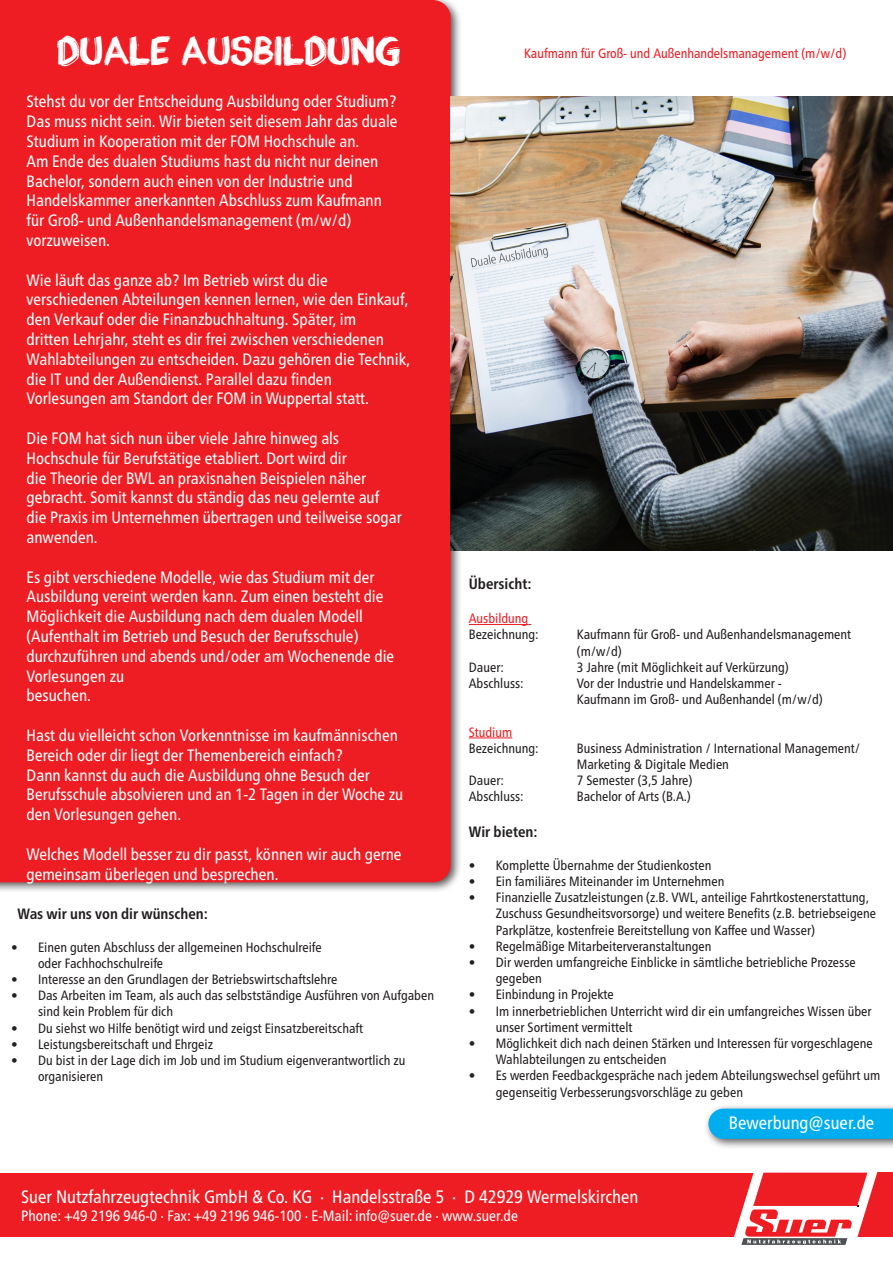
<style>
.page{position:relative;width:893px;height:1263px;background:#fff}
.page>*{position:absolute;margin:0;border:0;box-sizing:border-box;transform-origin:0 0}
.t1{font:37.5px "appopaint";color:#fff}
.t2{font:condensed 18px "Frutiger Neue LTW1 G";color:#fff}
.t3{font:condensed 16.5px/19.8px "Frutiger Neue LTW1 G";color:#fff}
.t4{font:condensed 15px "Frutiger Neue LTW1 G";color:#fff}
.t5{font:700 condensed 15px "Frutiger Neue LTW1 G";color:#231f20}
.t6{font:condensed 13.5px/16.2px "Frutiger Neue LTW1 G";color:#231f20}
.t7{font:condensed 13.5px "Frutiger Neue LTW1 G";color:#ee1d23}
</style>
<div class="page">
<div style="left:704px;top:1103px;width:189px;height:47px;background:#231f20;opacity:.75"></div>
<svg style="left:708px;top:1108px;width:185px;height:31px;background:#09afed"></svg>
<div style="left:0;top:0;width:462px;height:894px;background:#231f20;opacity:.75"></div>
<div style="left:0;top:0;width:451px;height:882px;background:#ee1d23"></div>
<img style="left:451px;top:97px;width:442px;height:454px">
<div style="left:855px;top:1172px;width:38px;height:64px;background:#ee1d23"></div>
<div style="left:0;top:1172px;width:754px;height:64px;background:#ee1d23"></div>
<svg style="left:733px;top:1172px;width:145px;height:73px"></svg>
<hr style="left:469px;top:624px;width:59px;height:1px;background:#ee1d23">
<hr style="left:469px;top:738px;width:43px;height:1px;background:#ee1d23">
<p class="t1" style="left:58px;top:27px;width:345px">DUALE AUSBILDUNG</p>
<p class="t3" style="left:27px;top:92px;width:371px">Stehst du vor der Entscheidung Ausbildung oder Studium?</p>
<p class="t3" style="left:27px;top:111px;width:372px">Das muss nicht sein. Wir bieten seit diesem Jahr das duale</p>
<p class="t3" style="left:27px;top:131px;width:334px">Studium in Kooperation mit der FOM Hochschule an.</p>
<p class="t3" style="left:27px;top:151px;width:353px">Am Ende des dualen Studiums hast du nicht nur deinen</p>
<p class="t3" style="left:27px;top:171px;width:328px">Bachelor, sondern auch einen von der Industrie und</p>
<p class="t3" style="left:27px;top:191px;width:357px">Handelskammer anerkannten Abschluss zum Kaufmann</p>
<p class="t3" style="left:27px;top:210px;width:326px">für Groß- und Außenhandelsmanagement (m/w/d) vorzuweisen.</p>
<p class="t3" style="left:27px;top:270px;width:303px">Wie läuft das ganze ab? Im Betrieb wirst du die</p>
<p class="t3" style="left:27px;top:290px;width:383px">verschiedenen Abteilungen kennen lernen, wie den Einkauf, den Verkauf oder die Finanzbuchhaltung. Später, im</p>
<p class="t3" style="left:27px;top:329px;width:359px">dritten Lehrjahr, steht es dir frei zwischen verschiedenen</p>
<p class="t3" style="left:27px;top:349px;width:385px">Wahlabteilungen zu entscheiden. Dazu gehören die Technik, die IT und der Außendienst. Parallel dazu finden<br>Vorlesungen am Standort der FOM in Wuppertal statt.</p>
<p class="t3" style="left:27px;top:428px;width:314px">Die FOM hat sich nun über viele Jahre hinweg als</p>
<p class="t3" style="left:27px;top:448px;width:322px">Hochschule für Berufstätige etabliert. Dort wird dir</p>
<p class="t3" style="left:27px;top:468px;width:377px">die Theorie der BWL an praxisnahen Beispielen näher gebracht. Somit kannst du ständig das neu gelernte auf die Praxis im Unternehmen übertragen und teilweise sogar anwenden.</p>
<p class="t3" style="left:27px;top:567px;width:349px">Es gibt verschiedene Modelle, wie das Studium mit der</p>
<p class="t3" style="left:27px;top:587px;width:358px">Ausbildung vereint werden kann. Zum einen besteht die</p>
<p class="t3" style="left:27px;top:606px;width:338px">Möglichkeit die Ausbildung nach dem dualen Modell</p>
<p class="t3" style="left:27px;top:626px;width:369px">(Aufenthalt im Betrieb und Besuch der Berufsschule) durchzuführen und abends und/oder am Wochenende die<br>Vorlesungen zu</p>
<p class="t3" style="left:27px;top:686px;width:66px">besuchen.</p>
<p class="t3" style="left:27px;top:725px;width:373px">Hast du vielleicht schon Vorkenntnisse im kaufmännischen<br>Bereich oder dir liegt der Themenbereich einfach?</p>
<p class="t3" style="left:27px;top:765px;width:345px">Dann kannst du auch die Ausbildung ohne Besuch der</p>
<p class="t3" style="left:27px;top:785px;width:378px">Berufsschule absolvieren und an 1-2 Tagen in der Woche zu den Vorlesungen gehen.</p>
<p class="t3" style="left:27px;top:844px;width:377px">Welches Modell besser zu dir passt, können wir auch gerne gemeinsam überlegen und besprechen.</p>
<p class="t5" style="left:18px;top:905px;width:192px">Was wir uns von dir wünschen:</p>
<p class="t6" style="left:38px;top:939px;width:285px;text-indent:-27px">• Einen guten Abschluss der allgemeinen Hochschulreife oder Fachhochschulreife</p>
<p class="t6" style="left:11px;top:971px;width:328px">• Interesse an den Grundlagen der Betriebswirtschaftslehre</p>
<p class="t6" style="left:38px;top:987px;width:397px;text-indent:-27px">• Das Arbeiten im Team, als auch das selbstständige Ausführen von Aufgaben sind kein Problem für dich</p>
<p class="t6" style="left:11px;top:1020px;width:354px">• Du siehst wo Hilfe benötigt wird und zeigst Einsatzbereitschaft</p>
<p class="t6" style="left:11px;top:1036px;width:204px">• Leistungsbereitschaft und Ehrgeiz</p>
<p class="t6" style="left:38px;top:1052px;width:369px;text-indent:-27px">• Du bist in der Lage dich im Job und im Studium eigenverantwortlich zu organisieren</p>
<p class="t7" style="left:524px;top:45px;width:324px">Kaufmann für Groß- und Außenhandelsmanagement (m/w/d)</p>
<p class="t5" style="left:469px;top:575px;width:64px">Übersicht:</p>
<p class="t7" style="left:469px;top:610px;width:61px">Ausbildung</p>
<p class="t6" style="left:469px;top:626px;width:71px">Bezeichnung:</p>
<p class="t6" style="left:577px;top:626px;width:276px">Kaufmann für Groß- und Außenhandelsmanagement (m/w/d)</p>
<p class="t6" style="left:469px;top:659px;width:37px">Dauer:</p>
<p class="t6" style="left:577px;top:659px;width:213px">3 Jahre (mit Möglichkeit auf Verkürzung)</p>
<p class="t6" style="left:469px;top:675px;width:56px">Abschluss:</p>
<p class="t6" style="left:577px;top:675px;width:247px">Vor der Industrie und Handelskammer -<br>Kaufmann im Groß- und Außenhandel (m/w/d)</p>
<p class="t7" style="left:469px;top:724px;width:45px">Studium</p>
<p class="t6" style="left:469px;top:740px;width:71px">Bezeichnung:</p>
<p class="t6" style="left:577px;top:740px;width:285px">Business Administration / International Management/</p>
<p class="t6" style="left:577px;top:756px;width:154px">Marketing &amp; Digitale Medien</p>
<p class="t6" style="left:469px;top:772px;width:37px">Dauer:</p>
<p class="t6" style="left:577px;top:772px;width:117px">7 Semester (3,5 Jahre)</p>
<p class="t6" style="left:469px;top:788px;width:56px">Abschluss:</p>
<p class="t6" style="left:577px;top:788px;width:115px">Bachelor of Arts (B.A.)</p>
<p class="t5" style="left:469px;top:823px;width:70px">Wir bieten:</p>
<p class="t6" style="left:469px;top:857px;width:244px">• Komplette Übernahme der Studienkosten</p>
<p class="t6" style="left:469px;top:873px;width:257px">• Ein familiäres Miteinander im Unternehmen</p>
<p class="t6" style="left:496px;top:889px;width:382px;text-indent:-27px">• Finanzielle Zusatzleistungen (z.B. VWL, anteilige Fahrtkostenerstattung,<br>Zuschuss Gesundheitsvorsorge) und weitere Benefits (z.B. betriebseigene<br>Parkplätze, kostenfreie Bereitstellung von Kaffee und Wasser)</p>
<p class="t6" style="left:469px;top:938px;width:244px">• Regelmäßige Mitarbeiterveranstaltungen</p>
<p class="t6" style="left:496px;top:954px;width:361px;text-indent:-27px">• Dir werden umfangreiche Einblicke in sämtliche betriebliche Prozesse gegeben</p>
<p class="t6" style="left:469px;top:986px;width:147px">• Einbindung in Projekte</p>
<p class="t6" style="left:496px;top:1003px;width:377px;text-indent:-27px">• Im innerbetrieblichen Unterricht wird dir ein umfangreiches Wissen über unser Sortiment vermittelt</p>
<p class="t6" style="left:496px;top:1035px;width:378px;text-indent:-27px">• Möglichkeit dich nach deinen Stärken und Interessen für vorgeschlagene<br>Wahlabteilungen zu entscheiden</p>
<p class="t6" style="left:496px;top:1067px;width:386px;text-indent:-27px">• Es werden Feedbackgespräche nach jedem Abteilungswechsel geführt um gegenseitig Verbesserungsvorschläge zu geben</p>
<p class="t2" style="left:729px;top:1112px;width:147px">Bewerbung@suer.de</p>
<p class="t2" style="left:21px;top:1186px;width:619px">Suer Nutzfahrzeugtechnik GmbH &amp; Co. KG · Handelsstraße 5 · D 42929 Wermelskirchen</p>
<p class="t4" style="left:21px;top:1206px;width:498px">Phone: +49 2196 946-0 · Fax: +49 2196 946-100 · E-Mail: info@suer.de · www.suer.de</p>
</div>
